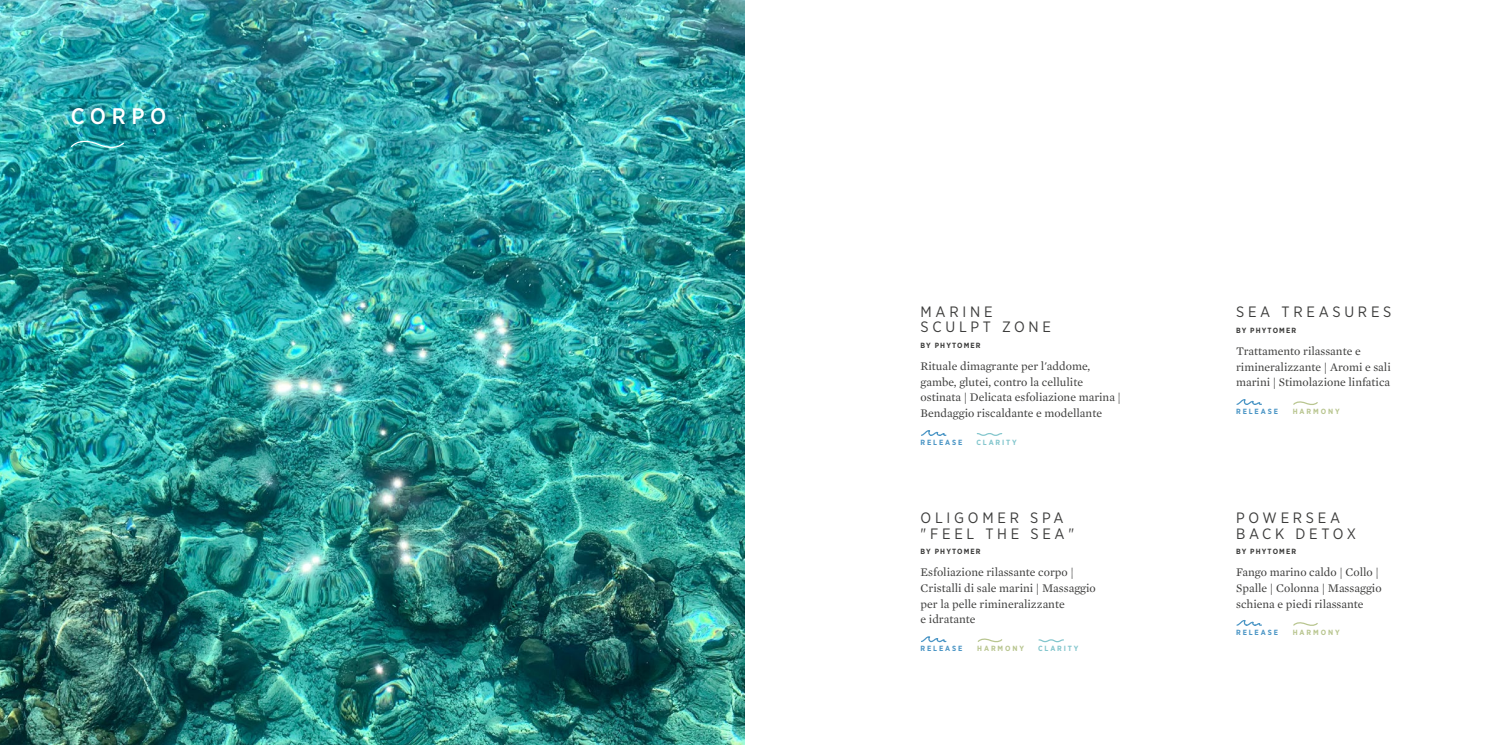
<style>
.page{position:relative;width:1489px;height:745px;background:#fff}
.page>*{position:absolute;margin:0;border:0;box-sizing:border-box;transform-origin:0 0}
.t1{font:500 22.5px "Gotham Narrow";letter-spacing:.25em;color:#fff}
.t2{font:15px/15.6px "Gotham Narrow";letter-spacing:.25em;color:#3c3c3b}
.t3{font:11.88px/15.6px "Mercury Text G1";color:#3c3c3b}
.t4{font:700 7.5px "Gotham Narrow";letter-spacing:.15em;color:#3c3c3b}
.t5{font:700 7.5px "Gotham Narrow";letter-spacing:.25em;color:#4a95c5}
.t6{font:700 7.5px "Gotham Narrow";letter-spacing:.25em;color:#b8c58f}
.t7{font:700 7.5px "Gotham Narrow";letter-spacing:.25em;color:#83c6cd}
</style>
<div class="page">
<img style="left:0;top:0;width:744px;height:744px">
<img style="left:4px;top:8px;width:229px;height:202px;border-radius:50%">
<svg style="left:69px;top:140px;width:56px;height:10px"></svg>
<svg style="left:921px;top:430px;width:26px;height:6px"></svg>
<svg style="left:976px;top:433px;width:26px;height:3px"></svg>
<svg style="left:921px;top:636px;width:26px;height:6px"></svg>
<svg style="left:977px;top:638px;width:26px;height:5px"></svg>
<svg style="left:1038px;top:639px;width:26px;height:3px"></svg>
<svg style="left:1236px;top:399px;width:26px;height:6px"></svg>
<svg style="left:1293px;top:401px;width:25px;height:4px"></svg>
<svg style="left:1236px;top:620px;width:26px;height:6px"></svg>
<svg style="left:1293px;top:622px;width:25px;height:4px"></svg>
<h1 class="t1" style="left:71px;top:102px;width:97px">CORPO</h1>
<p class="t2" style="left:920px;top:303px;width:132px">MARINE<br>SCULPT ZONE</p>
<p class="t4" style="left:920px;top:340px;width:61px">BY PHYTOMER</p>
<p class="t3" style="left:920px;top:357px;width:202px">Rituale dimagrante per l'addome, gambe, glutei, contro la cellulite ostinata | Delicata esfoliazione marina | Bendaggio riscaldante e modellante</p>
<p class="t5" style="left:920px;top:437px;width:43px">RELEASE</p>
<p class="t7" style="left:976px;top:437px;width:42px">CLARITY</p>
<p class="t2" style="left:920px;top:509px;width:155px">OLIGOMER SPA "FEEL THE SEA"</p>
<p class="t4" style="left:920px;top:546px;width:61px">BY PHYTOMER</p>
<p class="t3" style="left:920px;top:563px;width:177px">Esfoliazione rilassante corpo |<br>Cristalli di sale marini | Massaggio per la pelle rimineralizzante<br>e idratante</p>
<p class="t5" style="left:920px;top:643px;width:43px">RELEASE</p>
<p class="t6" style="left:977px;top:643px;width:48px">HARMONY</p>
<p class="t7" style="left:1037px;top:643px;width:42px">CLARITY</p>
<p class="t2" style="left:1235px;top:303px;width:157px">SEA TREASURES</p>
<p class="t4" style="left:1235px;top:325px;width:61px">BY PHYTOMER</p>
<p class="t3" style="left:1235px;top:342px;width:156px">Trattamento rilassante e rimineralizzante | Aromi e sali marini | Stimolazione linfatica</p>
<p class="t5" style="left:1235px;top:406px;width:43px">RELEASE</p>
<p class="t6" style="left:1292px;top:406px;width:48px">HARMONY</p>
<p class="t2" style="left:1235px;top:509px;width:121px">POWERSEA<br>BACK DETOX</p>
<p class="t4" style="left:1235px;top:546px;width:61px">BY PHYTOMER</p>
<p class="t3" style="left:1235px;top:563px;width:147px">Fango marino caldo | Collo |<br>Spalle | Colonna | Massaggio schiena e piedi rilassante</p>
<p class="t5" style="left:1235px;top:627px;width:43px">RELEASE</p>
<p class="t6" style="left:1292px;top:627px;width:48px">HARMONY</p>
</div>
